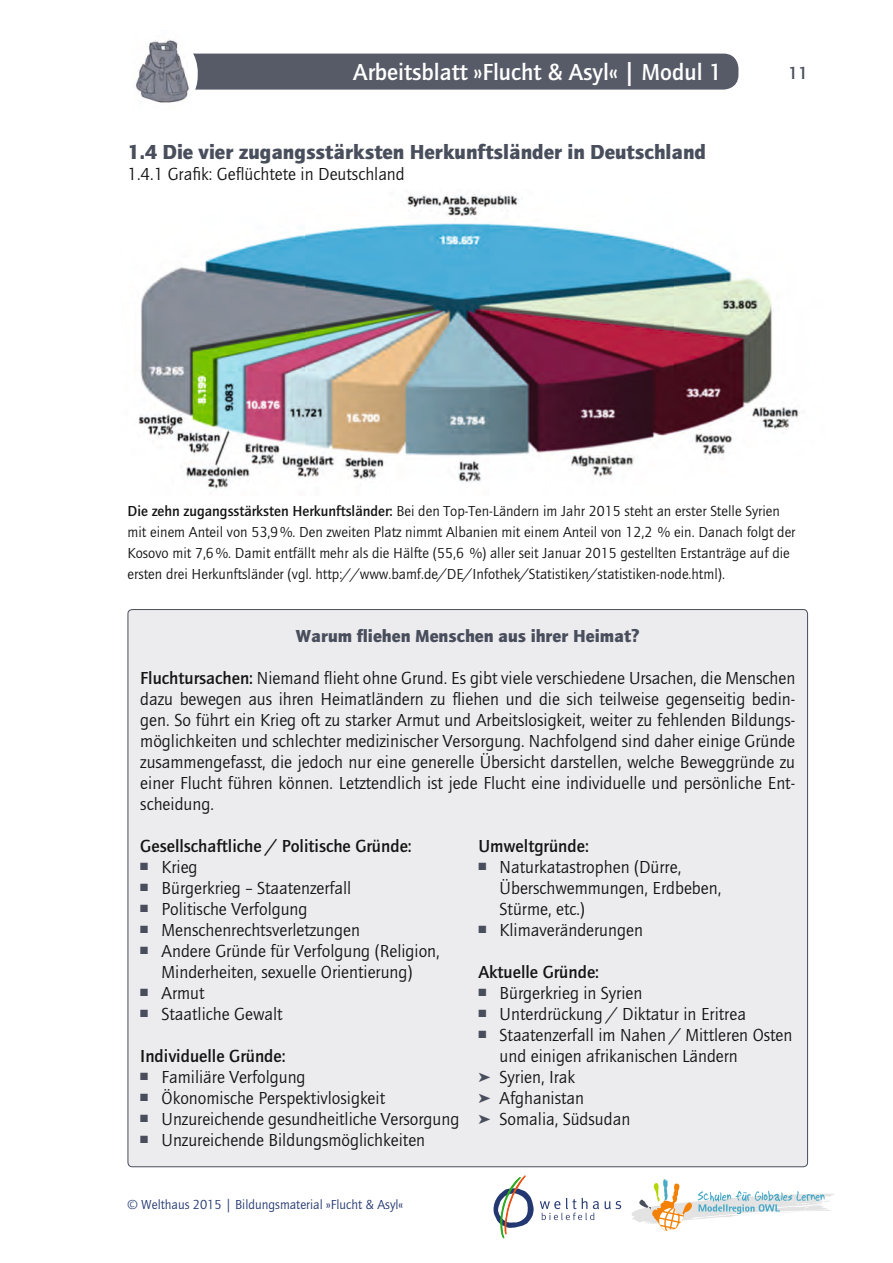
<style>
.page{position:relative;width:893px;height:1263px;background:#fff}
.page>*{position:absolute;margin:0;border:0;box-sizing:border-box;transform-origin:0 0}
.t1{font:700 24px "Quay";color:#fff}
.t2{font:800 21px "Quay";color:#494e5c}
.t3{font:18px/21px "Quay";color:#131413;text-align:justify}
.t4{font:700 18px "Quay";color:#131413}
.t5{font:800 18px "Quay";color:#494e5c}
.t6{font:700 18px "Quay";color:#494e5c}
.t7{font:15px/21px "Quay";color:#131413}
.t8{font:13.5px "Quay";color:#233870}
.t9{font:10.5px "Zapf Dingbats ITC";color:#494e5c}
.s1{font-weight:700}
.s2{color:#494e5c}
</style>
<div class="page">
<div style="left:72px;top:54px;width:666px;height:36px;background:#575b68;border-radius:15px"></div>
<div style="left:72px;top:53px;width:126px;height:37px;background:#fff"></div>
<svg style="left:540px;top:1198px;width:59px;height:22px"></svg>
<svg style="left:605px;top:1179px;width:229px;height:52px"></svg>
<svg style="left:493px;top:1175px;width:41px;height:63px"></svg>
<img style="left:133px;top:40px;width:58px;height:63px">
<div style="left:128px;top:609px;width:679px;height:558px;background:#ecebee;border-radius:4px"></div>
<img style="left:138px;top:194px;width:662px;height:297px">
<h1 class="t1" style="left:353px;top:58px;width:370px">Arbeitsblatt »Flucht &amp; Asyl« | Modul 1</h1>
<p class="t2" style="left:128px;top:140px;width:580px">1.4 Die vier zugangsstärksten Herkunftsländer in Deutschland</p>
<p class="t3" style="left:128px;top:164px;width:279px">1.4.1 Grafik: Geflüchtete in Deutschland</p>
<p class="t6" style="left:788px;top:63px;width:21px">11</p>
<p class="t7" style="left:128px;top:501px;width:669px"><span class="s1">Die zehn zugangsstärksten Herkunftsländer:</span> Bei den Top-Ten-Ländern im Jahr 2015 steht an erster Stelle Syrien mit einem Anteil von 53,9%. Den zweiten Platz nimmt Albanien mit einem Anteil von 12,2 % ein. Danach folgt der Kosovo mit 7,6%. Damit entfällt mehr als die Hälfte (55,6 %) aller seit Januar 2015 gestellten Erstanträge auf die ersten drei Herkunftsländer (vgl. http://www.bamf.de/DE/Infothek/Statistiken/statistiken-node.html).</p>
<p class="t5" style="left:296px;top:625px;width:345px">Warum fliehen Menschen aus ihrer Heimat?</p>
<p class="t3" style="left:140px;top:668px;width:656px"><span class="s1">Fluchtursachen:</span> Niemand flieht ohne Grund. Es gibt viele verschiedene Ursachen, die Menschen dazu bewegen aus ihren Heimatländern zu fliehen und die sich teilweise gegenseitig bedin&shy;gen. So führt ein Krieg oft zu starker Armut und Arbeitslosigkeit, weiter zu fehlenden Bildungs&shy;möglichkeiten und schlechter medizinischer Versorgung. Nachfolgend sind daher einige Gründe zusammengefasst, die jedoch nur eine generelle Übersicht darstellen, welche Beweggründe zu einer Flucht führen können. Letztendlich ist jede Flucht eine individuelle und persönliche Ent&shy;scheidung.</p>
<p class="t4" style="left:140px;top:836px;width:273px">Gesellschaftliche / Politische Gründe:</p>
<p class="t3" style="left:140px;top:857px;width:59px"><sup>■</sup> Krieg</p>
<p class="t3" style="left:140px;top:878px;width:213px"><sup>■</sup> Bürgerkrieg – Staatenzerfall</p>
<p class="t3" style="left:140px;top:899px;width:169px"><sup>■</sup> Politische Verfolgung</p>
<p class="t3" style="left:140px;top:920px;width:221px"><sup>■</sup> Menschenrechtsverletzungen</p>
<p class="t3" style="left:140px;top:941px;width:301px;text-align:center"><sup>■</sup> Andere Gründe für Verfolgung (Religion,<br>Minderheiten, sexuelle Orientierung)</p>
<p class="t3" style="left:140px;top:983px;width:66px"><sup>■</sup> Armut</p>
<p class="t3" style="left:140px;top:1004px;width:144px"><sup>■</sup> Staatliche Gewalt</p>
<p class="t4" style="left:140px;top:1046px;width:147px">Individuelle Gründe:</p>
<p class="t3" style="left:140px;top:1067px;width:167px"><sup>■</sup> Familiäre Verfolgung</p>
<p class="t3" style="left:140px;top:1088px;width:246px"><sup>■</sup> Ökonomische Perspektivlosigkeit</p>
<p class="t3" style="left:140px;top:1109px;width:320px"><sup>■</sup> Unzureichende gesundheitliche Versorgung</p>
<p class="t3" style="left:140px;top:1130px;width:286px"><sup>■</sup> Unzureichende Bildungsmöglichkeiten</p>
<p class="t8" style="left:128px;top:1197px;width:277px">© Welthaus 2015 | Bildungsmaterial »Flucht &amp; Asyl«</p>
<p class="t4" style="left:478px;top:836px;width:112px">Umweltgründe:</p>
<p class="t9" style="left:486px;top:861px;width:4px">■</p>
<p class="t3" style="left:500px;top:857px;width:223px;text-align:left;text-indent:-21px"><sup>■</sup> Naturkatastrophen (Dürre,<br>Überschwemmungen, Erdbeben,<br>Stürme, etc.)</p>
<p class="t9" style="left:486px;top:924px;width:4px">■</p>
<p class="t3" style="left:478px;top:920px;width:166px"><sup>■</sup> Klimaveränderungen</p>
<p class="t4" style="left:478px;top:962px;width:122px">Aktuelle Gründe:</p>
<p class="t9" style="left:486px;top:987px;width:4px">■</p>
<p class="t3" style="left:478px;top:983px;width:165px"><sup>■</sup> Bürgerkrieg in Syrien</p>
<p class="t9" style="left:486px;top:1008px;width:4px">■</p>
<p class="t3" style="left:478px;top:1004px;width:269px"><sup>■</sup> Unterdrückung / Diktatur in Eritrea</p>
<p class="t9" style="left:486px;top:1029px;width:4px">■</p>
<p class="t3" style="left:478px;top:1025px;width:316px"><sup>■</sup> Staatenzerfall im Nahen / Mittleren Osten</p>
<p class="t3" style="left:500px;top:1046px;width:240px">und einigen afrikanischen Ländern</p>
<p class="t3" style="left:478px;top:1067px;width:98px"><span class="s2">➤</span> Syrien, Irak</p>
<p class="t3" style="left:478px;top:1088px;width:107px"><span class="s2">➤</span> Afghanistan</p>
<p class="t3" style="left:478px;top:1109px;width:153px"><span class="s2">➤</span> Somalia, Südsudan</p>
</div>
